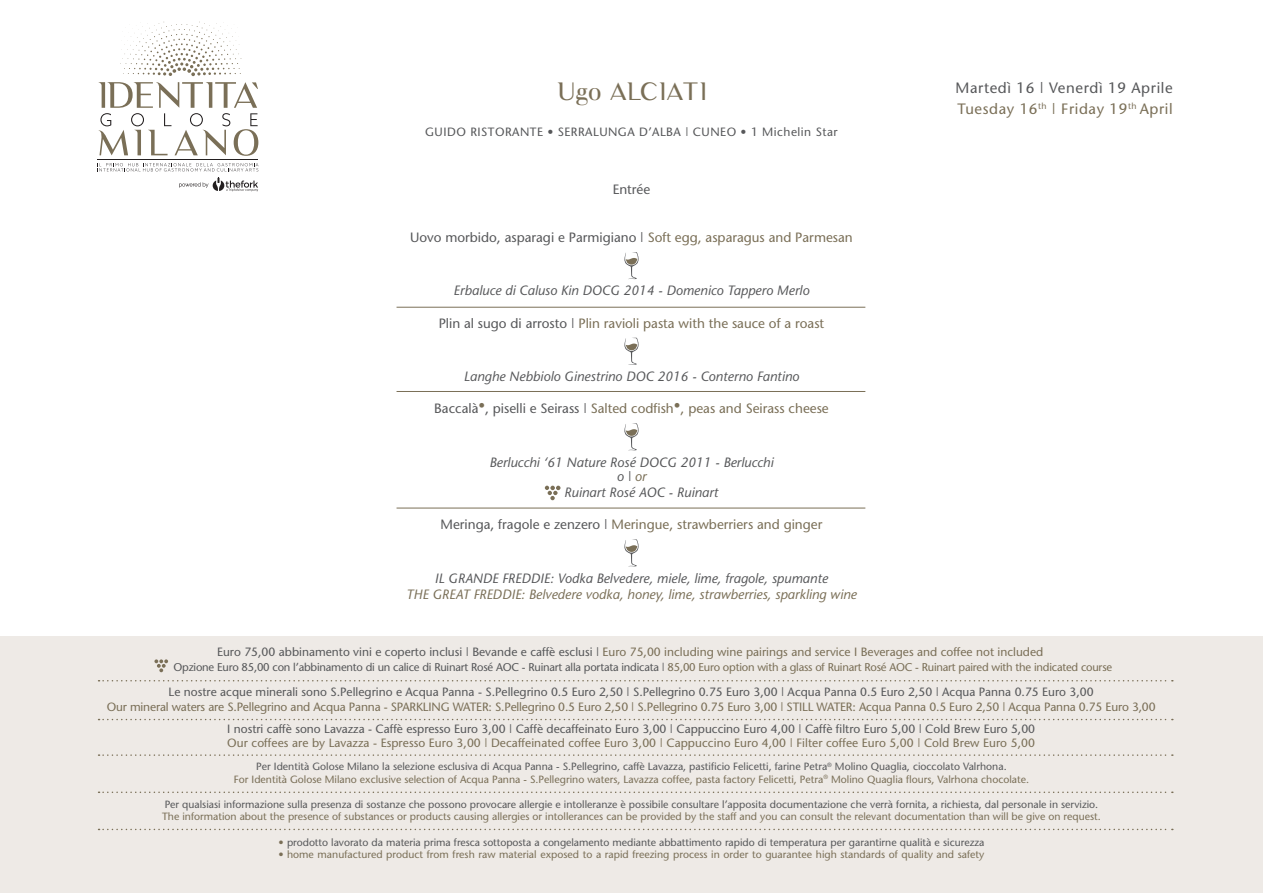
<style>
.page{position:relative;width:1263px;height:893px;background:#fff}
.page>*{position:absolute;margin:0;border:0;box-sizing:border-box;transform-origin:0 0}
.t1{font:24px "Luxia Display";letter-spacing:.005em;color:#7a6f57}
.t2{font:15px/21px "Stone Sans";letter-spacing:.04em;color:#57585a}
.t3{font:italic 13.5px/14.2px "Stone Sans";color:#57585a;text-align:center}
.t4{font:13.5px "Stone Sans";color:#7a6f57}
.t5{font:italic 13.5px "Stone Sans";color:#7a6f57}
.t6{font:13.5px "Stone Sans";color:#57585a}
.t7{font:12px "Stone Sans";color:#7a6f57}
.t8{font:12px "Stone Sans";color:#57585a}
.t9{font:12px "Stone Sans";letter-spacing:.04em;color:#57585a}
.t10{font:11.25px "Stone Sans";letter-spacing:-.02em;color:#57585a}
.t11{font:10.5px/12.6px "Stone Sans";color:#7a6f57;text-align:center}
.t12{font:10.5px "Stone Sans";color:#57585a}
.s1{color:#7a6f57}
.s2{color:#57585a}
</style>
<div class="page">
<svg style="left:120px;top:22px;width:122px;height:54px"></svg>
<hr style="left:98px;top:159px;width:160px;height:1px;background:#231f20">
<svg style="left:97px;top:163px;width:161px;height:8px"></svg>
<svg style="left:179px;top:178px;width:79px;height:14px"></svg>
<svg style="left:98px;top:82px;width:160px;height:74px"></svg>
<div style="left:0;top:637px;width:1263px;height:256px;background:#eeeae6"></div>
<svg style="left:99px;top:754px;width:1074px;height:2px"></svg>
<svg style="left:99px;top:829px;width:1074px;height:1px"></svg>
<svg style="left:99px;top:791px;width:1074px;height:2px"></svg>
<svg style="left:99px;top:680px;width:1074px;height:1px"></svg>
<svg style="left:99px;top:719px;width:1074px;height:1px"></svg>
<svg style="left:154px;top:659px;width:14px;height:13px"></svg>
<svg style="left:624px;top:252px;width:15px;height:27px"></svg>
<svg style="left:624px;top:338px;width:15px;height:27px"></svg>
<svg style="left:624px;top:423px;width:15px;height:27px"></svg>
<svg style="left:545px;top:486px;width:15px;height:14px"></svg>
<svg style="left:624px;top:539px;width:15px;height:27px"></svg>
<hr style="left:396px;top:307px;width:469px;height:1px;background:#7a6f57">
<hr style="left:396px;top:391px;width:469px;height:1px;background:#7a6f57">
<hr style="left:396px;top:508px;width:469px;height:1px;background:#7a6f57">
<h1 class="t1" style="left:557px;top:77px;width:150px">Ugo ALCIATI</h1>
<p class="t9" style="left:425px;top:125px;width:414px">GUIDO RISTORANTE • SERRALUNGA D’ALBA | CUNEO • 1 Michelin Star</p>
<p class="t6" style="left:613px;top:181px;width:39px">Entrée</p>
<p class="t6" style="left:410px;top:229px;width:444px">Uovo morbido, asparagi e Parmigiano | <span class="s1">Soft egg, asparagus and Parmesan</span></p>
<p class="t3" style="left:454px;top:283px;width:357px">Erbaluce di Caluso Kin DOCG 2014 - Domenico Tappero Merlo</p>
<p class="t4" style="left:439px;top:315px;width:387px"><span class="s2">Plin al sugo di arrosto |</span> Plin ravioli pasta with the sauce of a roast</p>
<p class="t3" style="left:464px;top:369px;width:337px">Langhe Nebbiolo Ginestrino DOC 2016 - Conterno Fantino</p>
<p class="t4" style="left:434px;top:400px;width:396px"><span class="s2">Baccalà</span>•<span class="s2">, piselli e Seirass |</span> Salted codfish•, peas and Seirass cheese</p>
<p class="t3" style="left:489px;top:455px;width:285px">Berlucchi ‘61 Nature Rosé DOCG 2011 - Berlucchi o | <span class="s1">or</span></p>
<p class="t3" style="left:564px;top:485px;width:155px">Ruinart Rosé AOC - Ruinart</p>
<p class="t4" style="left:441px;top:516px;width:383px"><span class="s2">Meringa, fragole e zenzero |</span> Meringue, strawberriers and ginger</p>
<p class="t3" style="left:435px;top:571px;width:395px">IL GRANDE FREDDIE: Vodka Belvedere, miele, lime, fragole, spumante</p>
<p class="t5" style="left:406px;top:586px;width:452px">THE GREAT FREDDIE: Belvedere vodka, honey, lime, strawberries, sparkling wine</p>
<h2 class="t2" style="left:955px;top:78px;width:219px">Martedì 16 | Venerdì 19 Aprile<br><span class="s1">Tuesday 16</span><sup>th</sup> <span class="s1">| Friday 19</span><sup>th</sup> <span class="s1">April</span></h2>
<p class="t7" style="left:217px;top:644px;width:828px"><span class="s2">Euro 75,00 abbinamento vini e coperto inclusi | Bevande e caffè esclusi |</span> Euro 75,00 including wine pairings and service I Beverages and coffee not included</p>
<p class="t10" style="left:174px;top:660px;width:940px">Opzione Euro 85,00 con l’abbinamento di un calice di Ruinart Rosé AOC - Ruinart alla portata indicata | <span class="s1">85,00 Euro option with a glass of Ruinart Rosé AOC - Ruinart paired with the indicated course</span></p>
<p class="t8" style="left:169px;top:685px;width:927px">Le nostre acque minerali sono S.Pellegrino e Acqua Panna - S.Pellegrino 0.5 Euro 2,50 | S.Pellegrino 0.75 Euro 3,00 | Acqua Panna 0.5 Euro 2,50 | Acqua Panna 0.75 Euro 3,00</p>
<p class="t7" style="left:107px;top:699px;width:1050px">Our mineral waters are S.Pellegrino and Acqua Panna - SPARKLING WATER: S.Pellegrino 0.5 Euro 2,50 | S.Pellegrino 0.75 Euro 3,00 | STILL WATER: Acqua Panna 0.5 Euro 2,50 | Acqua Panna 0.75 Euro 3,00</p>
<p class="t8" style="left:227px;top:721px;width:809px">I nostri caffè sono Lavazza - Caffè espresso Euro 3,00 | Caffè decaffeinato Euro 3,00 | Cappuccino Euro 4,00 | Caffè filtro Euro 5,00 | Cold Brew Euro 5,00</p>
<p class="t7" style="left:227px;top:735px;width:809px">Our coffees are by Lavazza - Espresso Euro 3,00 | Decaffeinated coffee Euro 3,00 | Cappuccino Euro 4,00 | Filter coffee Euro 5,00 | Cold Brew Euro 5,00</p>
<p class="t11" style="left:234px;top:760px;width:797px"><span class="s2">Per Identità Golose Milano la selezione esclusiva di Acqua Panna - S.Pellegrino, caffè Lavazza, pastificio Felicetti, farine Petra</span><sup>®</sup> <span class="s2">Molino Quaglia, cioccolato Valrhona.<br></span>For Identità Golose Milano exclusive selection of Acqua Panna - S.Pellegrino waters, Lavazza coffee, pasta factory Felicetti, Petra<sup>®</sup> Molino Quaglia flours, Valrhona chocolate.</p>
<p class="t12" style="left:165px;top:798px;width:935px">Per qualsiasi informazione sulla presenza di sostanze che possono provocare allergie e intolleranze è possibile consultare l’apposita documentazione che verrà fornita, a richiesta, dal personale in servizio.</p>
<p class="t11" style="left:162px;top:810px;width:940px">The information about the presence of substances or products causing allergies or intollerances can be provided by the staff and you can consult the relevant documentation than will be give on request.</p>
<p class="t12" style="left:279px;top:835px;width:707px"><span class="s1">•</span> prodotto lavorato da materia prima fresca sottoposta a congelamento mediante abbattimento rapido di temperatura per garantirne qualità e sicurezza</p>
<p class="t11" style="left:279px;top:848px;width:707px">• home manufactured product from fresh raw material exposed to a rapid freezing process in order to guarantee high standards of quality and safety</p>
</div>
